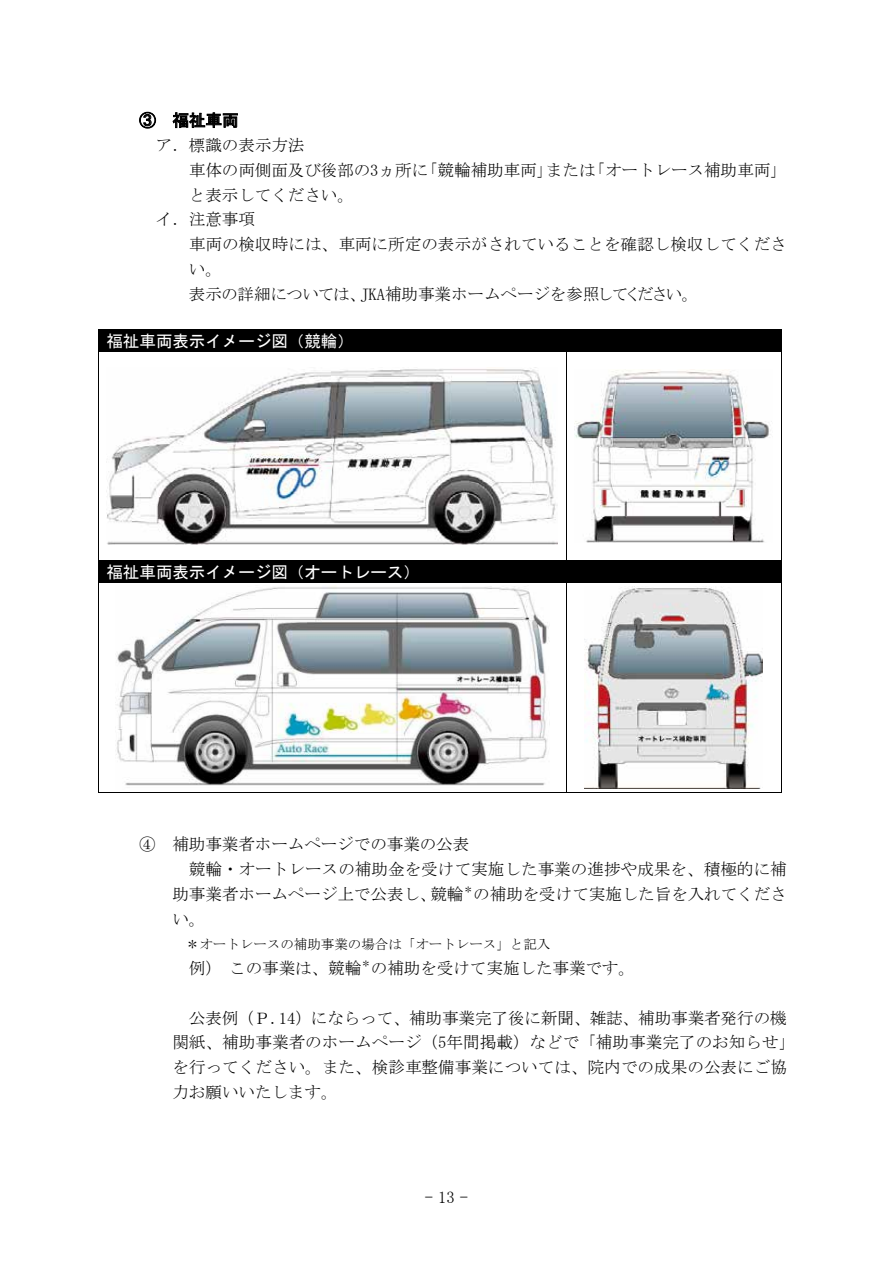
<style>
.page{position:relative;width:893px;height:1263px;background:#fff}
.page>*{position:absolute;margin:0;border:0;box-sizing:border-box;transform-origin:0 0}
.t1{font:16.5px/24.8px "MS Mincho";color:#000}
.t2{font:16.5px "MS P Mincho";color:#000}
.t3{font:16.5px "MS Gothic";color:#fff}
.t4{font:16.5px "MS Gothic";color:#000}
.t5{font:13.5px "MS Mincho";color:#000}
.s1{font-family:"MS Mincho"}
</style>
<div class="page">
<svg style="left:139px;top:112px;width:17px;height:17px"></svg>
<svg style="left:173px;top:112px;width:65px;height:16px"></svg>
<div style="left:99px;top:330px;width:682px;height:21px;background:#000"></div>
<hr style="left:99px;top:329px;width:682px;height:1px;background:#000">
<svg style="left:98px;top:329px;width:1px;height:23px"></svg>
<hr style="left:99px;top:351px;width:467px;height:1px;background:#000">
<hr style="left:567px;top:351px;width:214px;height:1px;background:#000">
<svg style="left:781px;top:329px;width:1px;height:23px"></svg>
<hr style="left:98px;top:352px;width:1px;height:208px;background:#000">
<hr style="left:566px;top:352px;width:1px;height:208px;background:#000">
<hr style="left:781px;top:352px;width:1px;height:208px;background:#000">
<div style="left:99px;top:561px;width:682px;height:21px;background:#000"></div>
<hr style="left:99px;top:560px;width:467px;height:1px;background:#000">
<hr style="left:567px;top:560px;width:214px;height:1px;background:#000">
<svg style="left:98px;top:560px;width:1px;height:23px"></svg>
<hr style="left:99px;top:582px;width:467px;height:1px;background:#000">
<hr style="left:567px;top:582px;width:214px;height:1px;background:#000">
<svg style="left:781px;top:560px;width:1px;height:23px"></svg>
<hr style="left:98px;top:583px;width:1px;height:209px;background:#000">
<hr style="left:99px;top:792px;width:467px;height:1px;background:#000">
<hr style="left:566px;top:583px;width:1px;height:209px;background:#000">
<hr style="left:567px;top:792px;width:214px;height:1px;background:#000">
<hr style="left:781px;top:583px;width:1px;height:209px;background:#000">
<img style="left:106px;top:368px;width:452px;height:176px">
<img style="left:575px;top:370px;width:197px;height:173px">
<img style="left:116px;top:586px;width:434px;height:200px">
<img style="left:585px;top:587px;width:177px;height:201px">
<p class="t4" style="left:139px;top:112px;width:101px">③ 福祉車両</p>
<p class="t1" style="left:156px;top:133px;width:150px">ア．標識の表示方法</p>
<p class="t1" style="left:189px;top:157px;width:599px">車体の両側面及び後部の3ヵ所に「競輪補助車両」または「オートレース補助車両」</p>
<p class="t1" style="left:189px;top:182px;width:167px">と表示してください。</p>
<p class="t1" style="left:156px;top:207px;width:101px">イ．注意事項</p>
<p class="t1" style="left:189px;top:232px;width:599px">車両の検収時には、車両に所定の表示がされていることを確認し検収してくださ</p>
<p class="t1" style="left:189px;top:256px;width:35px">い。</p>
<p class="t2" style="left:189px;top:285px;width:505px">表示の詳細については、<span class="s1">JKA補助事業ホームページを</span>参照してください。</p>
<p class="t3" style="left:106px;top:332px;width:249px">福祉車両表示イメージ図（競輪）</p>
<p class="t3" style="left:106px;top:564px;width:315px">福祉車両表示イメージ図（オートレース）</p>
<p class="t1" style="left:139px;top:832px;width:332px">④ 補助事業者ホームページでの事業の公表</p>
<p class="t1" style="left:189px;top:857px;width:599px">競輪・オートレースの補助金を受けて実施した事業の進捗や成果を、積極的に補</p>
<p class="t1" style="left:172px;top:881px;width:616px">助事業者ホームページ上で公表し、競輪<sup>＊</sup>の補助を受けて実施した旨を入れてくださ</p>
<p class="t1" style="left:172px;top:906px;width:35px">い。</p>
<p class="t5" style="left:186px;top:938px;width:366px">＊オートレースの補助事業の場合は「オートレース」と記入</p>
<p class="t1" style="left:189px;top:956px;width:448px">例）この事業は、競輪<sup>＊</sup>の補助を受けて実施した事業です。</p>
<p class="t1" style="left:172px;top:1005px;width:624px;text-indent:16px">公表例（Ｐ.14）にならって、補助事業完了後に新聞、雑誌、補助事業者発行の機関紙、補助事業者のホームページ（5年間掲載）などで「補助事業完了のお知らせ」を行ってください。また、検診車整備事業については、院内での成果の公表にご協力お願いいたします。</p>
<p class="t2" style="left:425px;top:1189px;width:45px">- 13 -</p>
</div>
